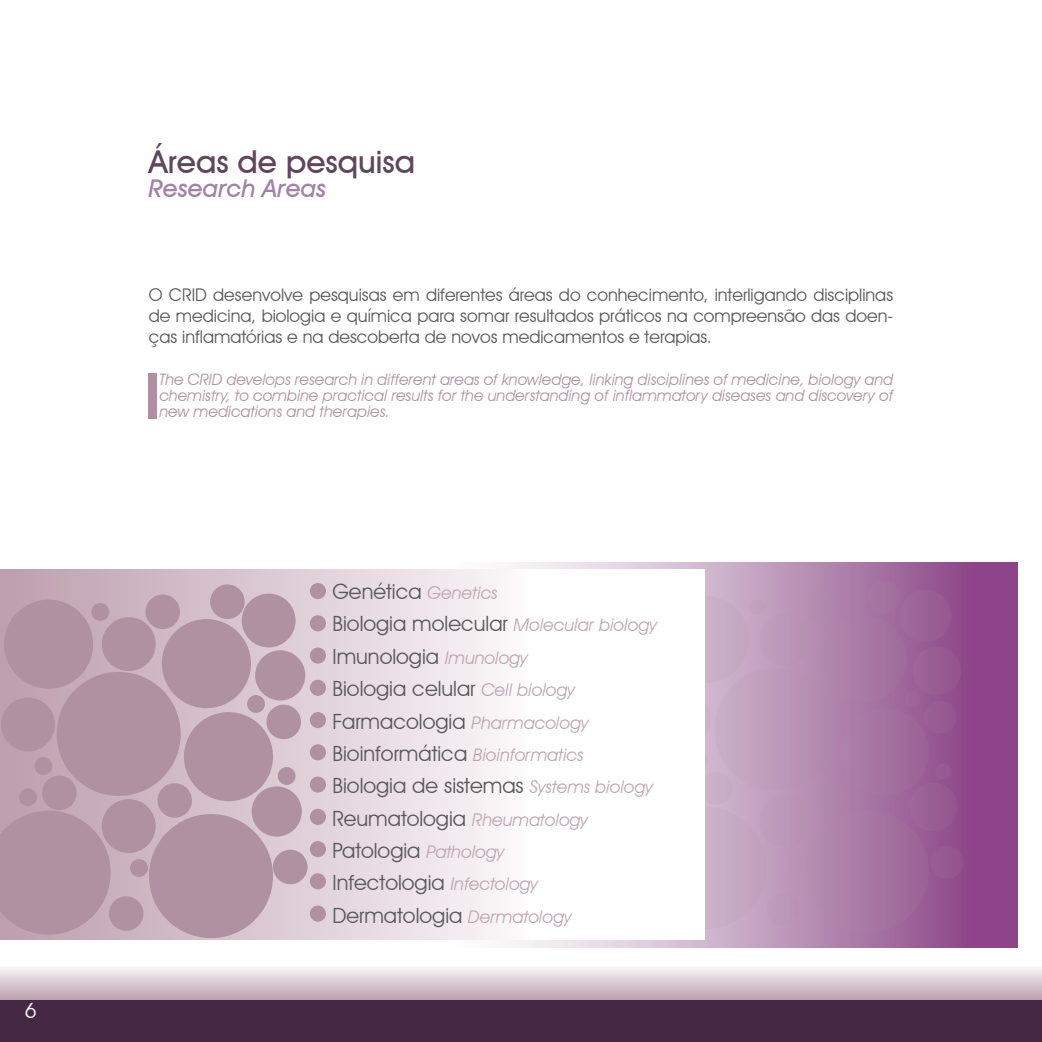
<style>
.page{position:relative;width:1042px;height:1042px;background:#fff}
.page>*{position:absolute;margin:0;border:0;box-sizing:border-box;transform-origin:0 0}
.t1{font:500 31.5px "Avant Garde IT Cby BT";color:#5e465c}
.t2{font:italic 500 24.5px "Avant Garde IT Cby BT";color:#a282a7}
.t3{font:21px/32.4px "Avant Garde IT Cby BT";color:#58595b}
.t4{font:21px "Avant Garde IT Cby BT";color:#fff}
.t5{font:17.5px/21px "Avant Garde IT Cby BT";color:#58595b;text-align:justify}
.t6{font:italic 15.75px/15.8px "Avant Garde IT Cby BT";color:#af91a1;text-align:justify}
.s1{font-style:italic;font-size:17.5px;color:#bea4b2}
</style>
<div class="page">
<div style="left:0;top:999px;width:1042px;height:43px;background:#452944"></div>
<svg style="left:0;top:968px;width:1042px;height:32px;background:#d8c8d0"></svg>
<svg style="left:506px;top:563px;width:511px;height:384px;background:#a56fa1"></svg>
<div style="left:899px;top:590px;width:52px;height:52px;background:#9b6195;border-radius:50%"></div>
<div style="left:759px;top:613px;width:52px;height:52px;background:#bb97b7;border-radius:50%"></div>
<div style="left:699px;top:772px;width:33px;height:32px;background:#caafc7;border-radius:50%"></div>
<div style="left:803px;top:591px;width:33px;height:32px;background:#b38aaf;border-radius:50%"></div>
<div style="left:930px;top:846px;width:33px;height:33px;background:#965891;border-radius:50%"></div>
<div style="left:868px;top:581px;width:32px;height:32px;background:#a473a0;border-radius:50%"></div>
<div style="left:924px;top:701px;width:33px;height:33px;background:#985b92;border-radius:50%"></div>
<div style="left:815px;top:779px;width:33px;height:33px;background:#af86ab;border-radius:50%"></div>
<div style="left:766px;top:892px;width:33px;height:33px;background:#bb98b7;border-radius:50%"></div>
<div style="left:759px;top:795px;width:52px;height:52px;background:#bb97b7;border-radius:50%"></div>
<div style="left:909px;top:782px;width:48px;height:49px;background:#985e93;border-radius:50%"></div>
<div style="left:913px;top:646px;width:48px;height:49px;background:#985c92;border-radius:50%"></div>
<svg style="left:659px;top:694px;width:52px;height:52px"></svg>
<div style="left:819px;top:615px;width:88px;height:87px;background:linear-gradient(to right,#b38bae,#9f6a9a);border-radius:50%"></div>
<div style="left:841px;top:708px;width:88px;height:87px;background:linear-gradient(to right,#ae83a9,#9b6195);border-radius:50%"></div>
<div style="left:662px;top:596px;width:87px;height:87px;background:#c8aec6;border-radius:50%"></div>
<div style="left:714px;top:668px;width:122px;height:122px;background:linear-gradient(to right,#cbb1c8,#af85ab);border-radius:50%"></div>
<div style="left:806px;top:810px;width:123px;height:122px;background:linear-gradient(to right,#b690b2,#9a6195);border-radius:50%"></div>
<div style="left:644px;top:807px;width:122px;height:122px;background:#c7acc5;border-radius:50%"></div>
<svg style="left:692px;top:753px;width:16px;height:16px"></svg>
<div style="left:749px;top:599px;width:16px;height:16px;background:#c1a1bf;border-radius:50%"></div>
<div style="left:904px;top:691px;width:17px;height:16px;background:#9e6699;border-radius:50%"></div>
<div style="left:935px;top:763px;width:16px;height:16px;background:#975a92;border-radius:50%"></div>
<div style="left:788px;top:855px;width:16px;height:16px;background:#b892b4;border-radius:50%"></div>
<div style="left:0;top:569px;width:704px;height:371px;background:linear-gradient(to right,#bd9eae,#fff)"></div>
<div style="left:148px;top:373px;width:9px;height:46px;background:#af91a1"></div>
<div style="left:310px;top:583px;width:16px;height:16px;background:#af91a1;border-radius:50%"></div>
<div style="left:243px;top:594px;width:52px;height:52px;background:#af91a1;border-radius:50%"></div>
<div style="left:242px;top:593px;width:54px;height:54px;border:2px solid #af91a1;border-radius:50%"></div>
<div style="left:103px;top:618px;width:52px;height:52px;background:#af91a1;border-radius:50%"></div>
<div style="left:102px;top:617px;width:54px;height:54px;border:2px solid #af91a1;border-radius:50%"></div>
<div style="left:43px;top:776px;width:33px;height:33px;background:#af91a1;border-radius:50%"></div>
<div style="left:42px;top:775px;width:35px;height:35px;border:2px solid #af91a1;border-radius:50%"></div>
<div style="left:146px;top:595px;width:33px;height:33px;background:#af91a1;border-radius:50%"></div>
<div style="left:145px;top:594px;width:35px;height:35px;border:2px solid #af91a1;border-radius:50%"></div>
<div style="left:274px;top:850px;width:33px;height:33px;background:#af91a1;border-radius:50%"></div>
<div style="left:273px;top:850px;width:34px;height:34px;border:2px solid #af91a1;border-radius:50%"></div>
<div style="left:211px;top:585px;width:33px;height:33px;background:#af91a1;border-radius:50%"></div>
<div style="left:210px;top:584px;width:35px;height:35px;border:2px solid #af91a1;border-radius:50%"></div>
<div style="left:267px;top:705px;width:33px;height:33px;background:#af91a1;border-radius:50%"></div>
<div style="left:266px;top:705px;width:35px;height:34px;border:2px solid #af91a1;border-radius:50%"></div>
<div style="left:158px;top:784px;width:33px;height:33px;background:#af91a1;border-radius:50%"></div>
<div style="left:157px;top:783px;width:35px;height:35px;border:2px solid #af91a1;border-radius:50%"></div>
<div style="left:110px;top:897px;width:33px;height:33px;background:#af91a1;border-radius:50%"></div>
<div style="left:109px;top:896px;width:34px;height:35px;border:2px solid #af91a1;border-radius:50%"></div>
<div style="left:103px;top:800px;width:52px;height:52px;background:#af91a1;border-radius:50%"></div>
<div style="left:102px;top:799px;width:54px;height:54px;border:2px solid #af91a1;border-radius:50%"></div>
<div style="left:252px;top:787px;width:49px;height:49px;background:#af91a1;border-radius:50%"></div>
<div style="left:252px;top:786px;width:50px;height:50px;border:2px solid #af91a1;border-radius:50%"></div>
<div style="left:256px;top:651px;width:48px;height:48px;background:#af91a1;border-radius:50%"></div>
<div style="left:255px;top:650px;width:50px;height:50px;border:2px solid #af91a1;border-radius:50%"></div>
<div style="left:2px;top:698px;width:52px;height:52px;background:#af91a1;border-radius:50%"></div>
<div style="left:1px;top:697px;width:54px;height:54px;border:2px solid #af91a1;border-radius:50%"></div>
<div style="left:163px;top:620px;width:87px;height:87px;background:#af91a1;border-radius:50%"></div>
<div style="left:162px;top:619px;width:89px;height:89px;border:2px solid #af91a1;border-radius:50%"></div>
<div style="left:185px;top:713px;width:87px;height:87px;background:#af91a1;border-radius:50%"></div>
<div style="left:184px;top:712px;width:89px;height:89px;border:2px solid #af91a1;border-radius:50%"></div>
<div style="left:5px;top:600px;width:87px;height:88px;background:#af91a1;border-radius:50%"></div>
<div style="left:4px;top:599px;width:89px;height:90px;border:2px solid #af91a1;border-radius:50%"></div>
<div style="left:58px;top:673px;width:122px;height:122px;background:#af91a1;border-radius:50%"></div>
<div style="left:57px;top:672px;width:124px;height:124px;border:2px solid #af91a1;border-radius:50%"></div>
<div style="left:150px;top:815px;width:122px;height:122px;background:#af91a1;border-radius:50%"></div>
<div style="left:149px;top:814px;width:124px;height:124px;border:2px solid #af91a1;border-radius:50%"></div>
<svg style="left:0;top:810px;width:111px;height:124px;background:#b294a4"></svg>
<div style="left:310px;top:712px;width:16px;height:16px;background:#af91a1;border-radius:50%"></div>
<div style="left:35px;top:758px;width:16px;height:16px;background:#af91a1;border-radius:50%"></div>
<div style="left:34px;top:757px;width:18px;height:18px;border:2px solid #af91a1;border-radius:50%"></div>
<div style="left:92px;top:604px;width:16px;height:16px;background:#af91a1;border-radius:50%"></div>
<div style="left:91px;top:603px;width:18px;height:18px;border:2px solid #af91a1;border-radius:50%"></div>
<div style="left:20px;top:789px;width:16px;height:16px;background:#af91a1;border-radius:50%"></div>
<div style="left:19px;top:788px;width:18px;height:18px;border:2px solid #af91a1;border-radius:50%"></div>
<div style="left:248px;top:696px;width:16px;height:16px;background:#af91a1;border-radius:50%"></div>
<div style="left:247px;top:695px;width:18px;height:18px;border:2px solid #af91a1;border-radius:50%"></div>
<div style="left:279px;top:768px;width:16px;height:16px;background:#af91a1;border-radius:50%"></div>
<div style="left:278px;top:767px;width:18px;height:18px;border:2px solid #af91a1;border-radius:50%"></div>
<div style="left:131px;top:860px;width:16px;height:16px;background:#af91a1;border-radius:50%"></div>
<div style="left:130px;top:859px;width:18px;height:18px;border:2px solid #af91a1;border-radius:50%"></div>
<div style="left:310px;top:809px;width:16px;height:16px;background:#af91a1;border-radius:50%"></div>
<div style="left:310px;top:647px;width:16px;height:16px;background:#af91a1;border-radius:50%"></div>
<div style="left:310px;top:776px;width:16px;height:16px;background:#af91a1;border-radius:50%"></div>
<div style="left:310px;top:873px;width:16px;height:16px;background:#af91a1;border-radius:50%"></div>
<div style="left:310px;top:615px;width:16px;height:16px;background:#af91a1;border-radius:50%"></div>
<div style="left:310px;top:744px;width:16px;height:16px;background:#af91a1;border-radius:50%"></div>
<div style="left:310px;top:841px;width:16px;height:16px;background:#af91a1;border-radius:50%"></div>
<div style="left:310px;top:680px;width:16px;height:16px;background:#af91a1;border-radius:50%"></div>
<div style="left:310px;top:905px;width:16px;height:16px;background:#af91a1;border-radius:50%"></div>
<p class="t4" style="left:25px;top:997px;width:13px">6</p>
<h1 class="t1" style="left:149px;top:142px;width:268px">Áreas de pesquisa</h1>
<p class="t2" style="left:149px;top:174px;width:179px">Research Areas</p>
<p class="t5" style="left:149px;top:284px;width:746px">O CRID desenvolve pesquisas em diferentes áreas do conhecimento, interligando disciplinas de medicina, biologia e química para somar resultados práticos na compreensão das doen&shy;ças inflamatórias e na descoberta de novos medicamentos e terapias.</p>
<p class="t6" style="left:159px;top:371px;width:735px">The CRID develops research in different areas of knowledge, linking disciplines of medicine, biology and chemistry, to combine practical results for the understanding of inflammatory diseases and discovery of new medications and therapies.</p>
<p class="t3" style="left:332px;top:575px;width:326px">Genética <span class="s1">Genetics<br></span>Biologia molecular <span class="s1">Molecular biology<br></span>Imunologia <span class="s1">Imunology<br></span>Biologia celular <span class="s1">Cell biology<br></span>Farmacologia <span class="s1">Pharmacology<br></span>Bioinformática <span class="s1">Bioinformatics<br></span>Biologia de sistemas <span class="s1">Systems biology<br></span>Reumatologia <span class="s1">Rheumatology<br></span>Patologia <span class="s1">Pathology<br></span>Infectologia <span class="s1">Infectology<br></span>Dermatologia <span class="s1">Dermatology</span></p>
</div>
